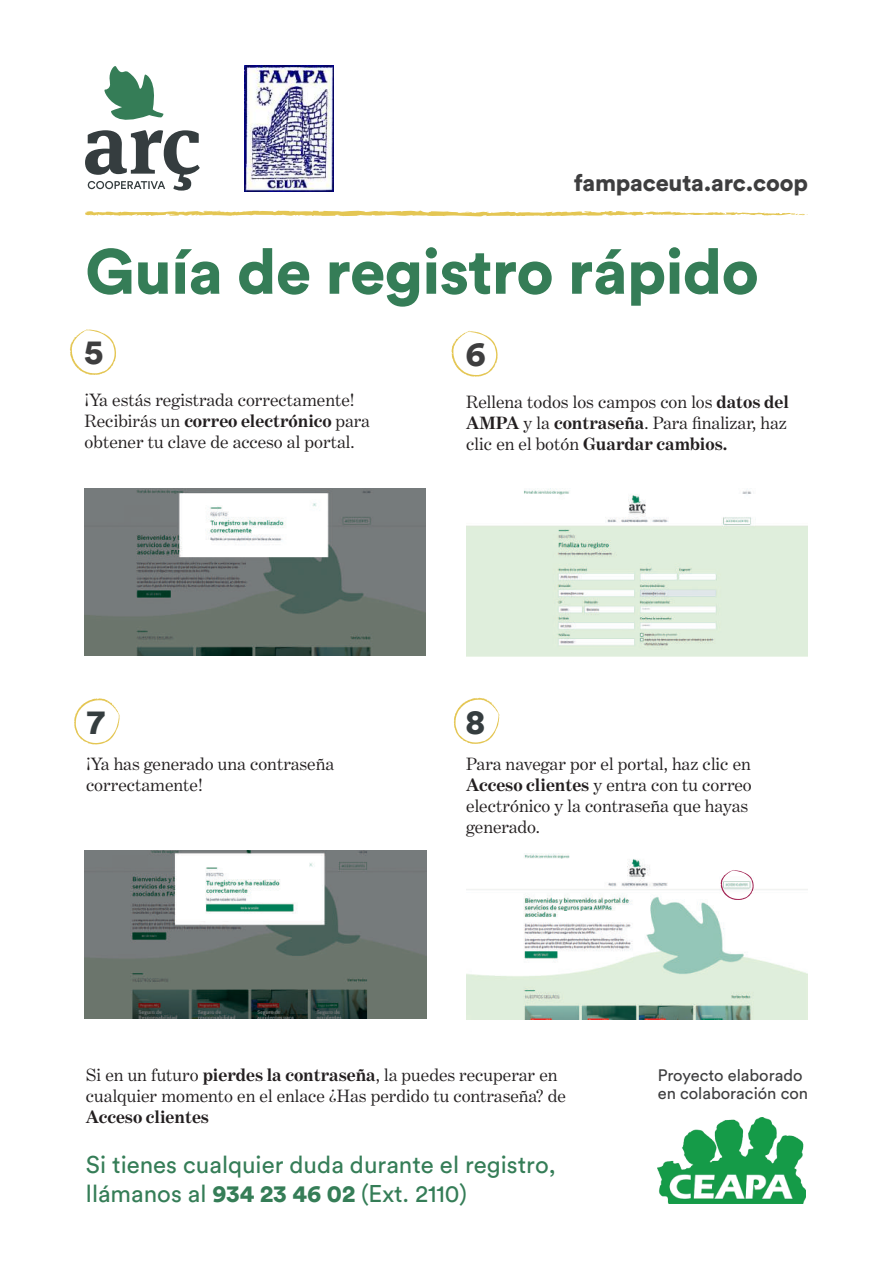
<style>
.page{position:relative;width:893px;height:1263px;background:#fff}
.page>*{position:absolute;margin:0;border:0;box-sizing:border-box;transform-origin:0 0}
.t1{font:900 63px "Circular Std";letter-spacing:-.01em;color:#357d57}
.t2{font:900 34.65px "Circular Std";color:#3e3e3f}
.t3{font:900 34.65px "Circular Std";color:#353d3f}
.t4{font:24px/29.4px "Circular Std";color:#357d57}
.t5{font:900 23.4px "Circular Std";letter-spacing:-.01em;color:#3e3e3f}
.t6{font:18px/21px "Benton Modern One";color:#231f20}
.t7{font:700 18px "Benton Modern One";color:#231f20}
.t8{font:16.5px/18px "Circular Std";color:#3e3e3f}
.s1{font-weight:700}
.s2{font-weight:900}
</style>
<div class="page">
<svg style="left:85px;top:210px;width:723px;height:7px"></svg>
<img style="left:658px;top:1117px;width:148px;height:86px">
<svg style="left:70px;top:329px;width:46px;height:46px"></svg>
<img style="left:85px;top:488px;width:340px;height:168px">
<svg style="left:451px;top:331px;width:47px;height:46px"></svg>
<img style="left:467px;top:488px;width:340px;height:169px">
<svg style="left:74px;top:698px;width:46px;height:46px"></svg>
<svg style="left:454px;top:698px;width:46px;height:46px"></svg>
<img style="left:85px;top:850px;width:341px;height:168px">
<img style="left:466px;top:853px;width:342px;height:167px">
<svg style="left:720px;top:870px;width:34px;height:30px"></svg>
<svg style="left:85px;top:66px;width:115px;height:125px"></svg>
<img style="left:245px;top:66px;width:88px;height:125px">
<p class="t5" style="left:574px;top:167px;width:235px">fampaceuta.arc.coop</p>
<h1 class="t1" style="left:85px;top:230px;width:675px">Guía de registro rápido</h1>
<h2 class="t2" style="left:84px;top:329px;width:21px">5</h2>
<p class="t6" style="left:85px;top:389px;width:287px">¡Ya estás registrada correctamente!<br>Recibirás un <span class="s1">correo electrónico</span> para obtener tu clave de acceso al portal.</p>
<h2 class="t2" style="left:466px;top:331px;width:22px">6</h2>
<p class="t6" style="left:466px;top:391px;width:324px;text-align:justify">Rellena todos los campos con los <span class="s1">datos del AMPA</span> y la <span class="s1">contraseña</span>. Para finalizar, haz clic en el botón <span class="s1">Guardar cambios.</span></p>
<h2 class="t3" style="left:87px;top:699px;width:19px">7</h2>
<h2 class="t3" style="left:465px;top:698px;width:21px">8</h2>
<p class="t6" style="left:86px;top:753px;width:250px">¡Ya has generado una contraseña correctamente!</p>
<p class="t6" style="left:466px;top:753px;width:287px">Para navegar por el portal, haz clic en<br><span class="s1">Acceso clientes</span> y entra con tu correo electrónico y la contraseña que hayas generado.</p>
<p class="t6" style="left:86px;top:1064px;width:482px">Si en un futuro <span class="s1">pierdes la contraseña</span>, la puedes recuperar en cualquier momento en el enlace ¿Has perdido tu contraseña? de</p>
<p class="t7" style="left:86px;top:1106px;width:125px">Acceso clientes</p>
<h3 class="t4" style="left:86px;top:1149px;width:471px">Si tienes cualquier duda durante el registro, llámanos al <span class="s2">934 23 46 02</span> (Ext. 2110)</h3>
<p class="t8" style="left:658px;top:1066px;width:152px">Proyecto elaborado en colaboración con</p>
</div>
